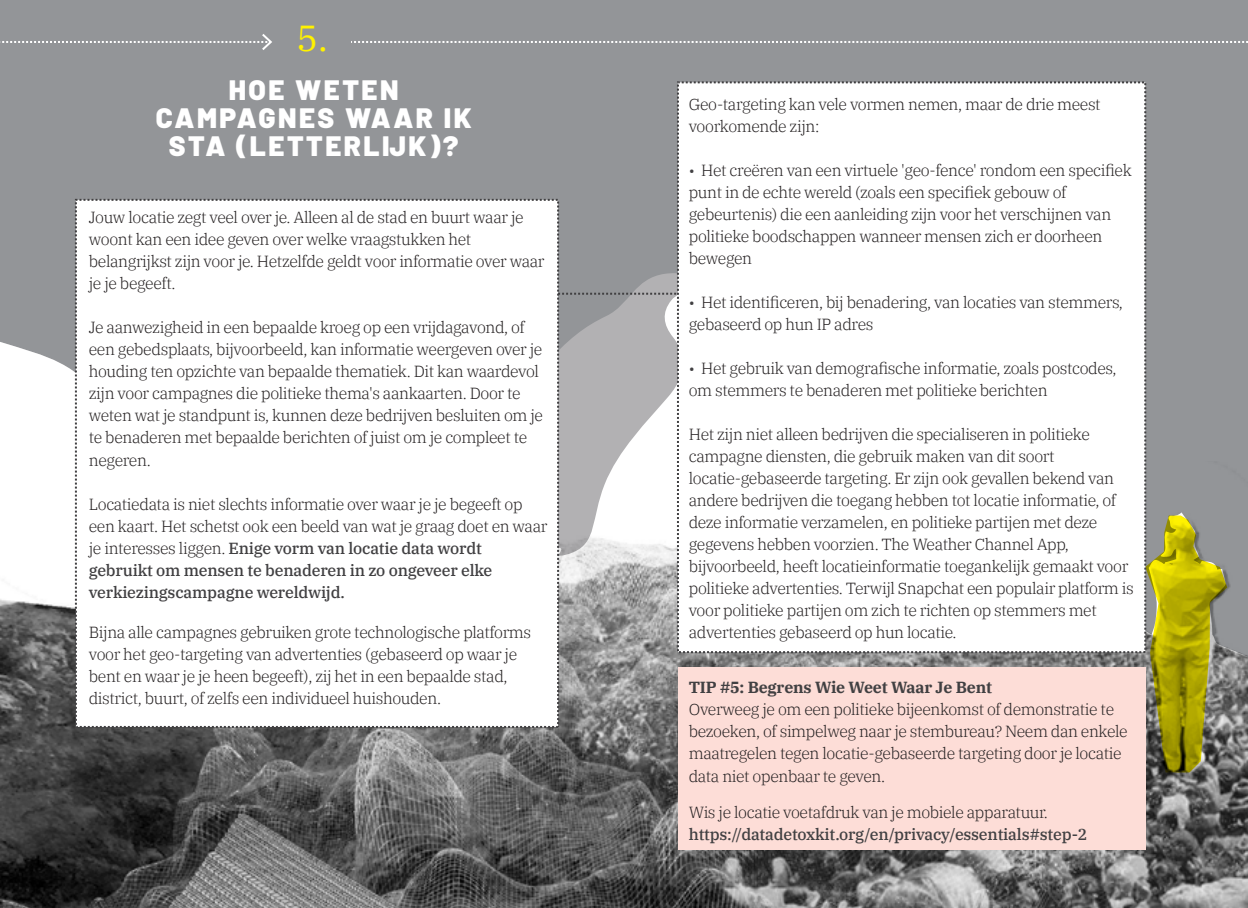
<style>
.page{position:relative;width:1248px;height:908px;background:#fff}
.page>*{position:absolute;margin:0;border:0;box-sizing:border-box;transform-origin:0 0}
.t1{font:36px "IBM Plex Serif";color:#fff200}
.t2{font:900 28px/28px "Barlow";letter-spacing:.09em;color:#fff;text-align:center}
.t3{font:300 16px/22px "IBM Plex Serif";letter-spacing:-.025em;color:#231f20}
.t4{font:500 16px "IBM Plex Serif";letter-spacing:-.015em;color:#414042}
.t5{font:700 16px "IBM Plex Serif";letter-spacing:-.015em;color:#414042}
.s1{font-weight:500;color:#414042}
.s2{color:#414042}
</style>
<div class="page">
<div style="left:0;top:0;width:1247px;height:907px;background:#939598"></div>
<svg style="left:0;top:273px;width:677px;height:188px"></svg>
<svg style="left:0;top:34px;width:272px;height:16px"></svg>
<img style="left:0;top:461px;width:1247px;height:446px">
<svg style="left:1145px;top:515px;width:82px;height:257px"></svg>
<div style="left:75px;top:199px;width:484px;height:528px;background:#fff;border:2px dashed #414042"></div>
<svg style="left:351px;top:41px;width:896px;height:2px"></svg>
<div style="left:677px;top:81px;width:469px;height:571px;background:#fff;border:2px dashed #414042"></div>
<svg style="left:558px;top:292px;width:120px;height:2px"></svg>
<div style="left:678px;top:667px;width:467px;height:182px;background:#fdddd7"></div>
<h1 class="t1" style="left:296px;top:11px;width:33px">5.</h1>
<h2 class="t2" style="left:156px;top:74px;width:317px">HOE WETEN<br>CAMPAGNES WAAR IK<br>STA (LETTERLIJK)?</h2>
<p class="t3" style="left:89px;top:205px;width:457px">Jouw locatie zegt veel over je. Alleen al de stad en buurt waar je woont kan een idee geven over welke vraagstukken het belangrijkst zijn voor je. Hetzelfde geldt voor informatie over waar je je begeeft.</p>
<p class="t3" style="left:89px;top:315px;width:455px">Je aanwezigheid in een bepaalde kroeg op een vrijdagavond, of een gebedsplaats, bijvoorbeeld, kan informatie weergeven over je houding ten opzichte van bepaalde thematiek. Dit kan waardevol zijn voor campagnes die politieke thema's aankaarten. Door te weten wat je standpunt is, kunnen deze bedrijven besluiten om je te benaderen met bepaalde berichten of juist om je compleet te negeren.</p>
<p class="t3" style="left:89px;top:491px;width:460px">Locatiedata is niet slechts informatie over waar je je begeeft op een kaart. Het schetst ook een beeld van wat je graag doet en waar je interesses liggen. <span class="s1">Enige vorm van locatie data wordt gebruikt om mensen te benaderen in zo ongeveer elke verkiezingscampagne wereldwijd.</span></p>
<p class="t3" style="left:89px;top:619px;width:444px">Bijna alle campagnes gebruiken grote technologische platforms voor het geo-targeting van advertenties (gebaseerd op waar je bent en waar je je heen begeeft), zij het in een bepaalde stad, district, buurt, of zelfs een individueel huishouden.</p>
<p class="t3" style="left:688px;top:92px;width:413px">Geo-targeting kan vele vormen nemen, maar de drie meest voorkomende zijn:</p>
<p class="t3" style="left:688px;top:158px;width:444px"><span class="s2">•</span> Het creëren van een virtuele 'geo-fence' rondom een specifiek punt in de echte wereld (zoals een specifiek gebouw of gebeurtenis) die een aanleiding zijn voor het verschijnen van politieke boodschappen wanneer mensen zich er doorheen bewegen</p>
<p class="t3" style="left:688px;top:290px;width:435px"><span class="s2">•</span> Het identificeren, bij benadering, van locaties van stemmers, gebaseerd op hun IP adres</p>
<p class="t3" style="left:688px;top:356px;width:429px"><span class="s2">•</span> Het gebruik van demografische informatie, zoals postcodes, om stemmers te benaderen met politieke berichten</p>
<p class="t3" style="left:688px;top:422px;width:446px">Het zijn niet alleen bedrijven die specialiseren in politieke campagne diensten, die gebruik maken van dit soort locatie-gebaseerde targeting. Er zijn ook gevallen bekend van andere bedrijven die toegang hebben tot locatie informatie, of deze informatie verzamelen, en politieke partijen met deze gegevens hebben voorzien. The Weather Channel App, bijvoorbeeld, heeft locatieinformatie toegankelijk gemaakt voor politieke advertenties. Terwijl Snapchat een populair platform is voor politieke partijen om zich te richten op stemmers met advertenties gebaseerd op hun locatie.</p>
<p class="t5" style="left:688px;top:674px;width:305px">TIP #5: Begrens Wie Weet Waar Je Bent</p>
<p class="t3" style="left:688px;top:697px;width:440px">Overweeg je om een politieke bijeenkomst of demonstratie te bezoeken, of simpelweg naar je stembureau? Neem dan enkele maatregelen tegen locatie-gebaseerde targeting door je locatie data niet openbaar te geven.</p>
<p class="t3" style="left:688px;top:799px;width:360px">Wis je locatie voetafdruk van je mobiele apparatuur.</p>
<p class="t4" style="left:688px;top:821px;width:400px">https://datadetoxkit.org/en/privacy/essentials#step-2</p>
</div>
